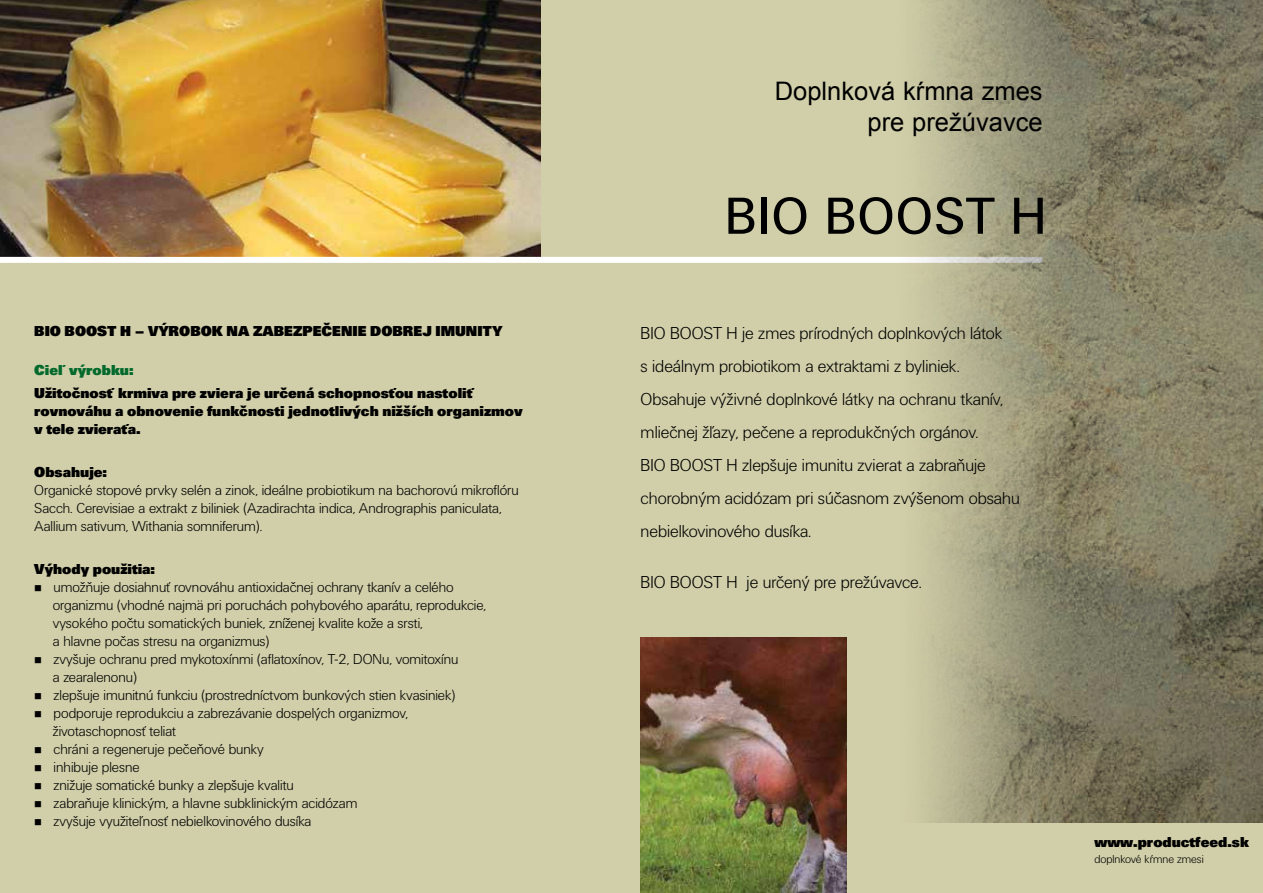
<style>
.page{position:relative;width:1263px;height:893px;background:#d1cfa9}
.page>*{position:absolute;margin:0;border:0;box-sizing:border-box;transform-origin:0 0}
.t1{font:54px "Unitus TEE";color:#000}
.t2{font:25.5px/30.6px "Arial";color:#000;text-align:right}
.t3{font:18px/33px "Unitus DEE Ligh";color:#000}
.t4{font:15px/18px "Unitus DEE Ligh";color:#000}
.t5{font:700 15px/18px "Unitus DEE Ultr";color:#000}
.t6{font:700 15px "Unitus DEE Ultr";color:#00692b}
.t7{font:12px "Unitus DEE Ligh";color:#000}
</style>
<div class="page">
<img style="left:0;top:0;width:540px;height:257px">
<div style="left:0;top:257px;width:1042px;height:6px;background:#fff"></div>
<img style="left:641px;top:638px;width:206px;height:255px">
<img style="left:829px;top:0;width:434px;height:822px">
<p class="t5" style="left:34px;top:322px;width:469px">Bio Boost H – výrobok na zabezpečenie dobrej imunity</p>
<p class="t6" style="left:34px;top:361px;width:101px">Cieľ výrobku:</p>
<p class="t5" style="left:34px;top:383px;width:490px">Užitočnosť krmiva pre zviera je určená schopnosťou nastoliť rovnováhu a obnovenie funkčnosti jednotlivých nižších organizmov v tele zvieraťa.</p>
<p class="t5" style="left:34px;top:463px;width:74px">Obsahuje:</p>
<p class="t4" style="left:34px;top:481px;width:486px">Organické stopové prvky selén a zinok, ideálne probiotikum na bachorovú mikroflóru<br>Sacch. Cerevisiae a extrakt z biliniek (Azadirachta indica, Andrographis paniculata,<br>Aallium sativum, Withania somniferum).</p>
<p class="t5" style="left:34px;top:560px;width:122px">Výhody použitia:</p>
<p class="t4" style="left:53px;top:578px;width:435px;text-indent:-19px">■ umožňuje dosiahnuť rovnováhu antioxidačnej ochrany tkanív a celého organizmu (vhodné najmä pri poruchách pohybového aparátu, reprodukcie, vysokého počtu somatických buniek, zníženej kvalite kože a srsti,<br>a hlavne počas stresu na organizmus)</p>
<p class="t4" style="left:53px;top:650px;width:407px;text-indent:-19px">■ zvyšuje ochranu pred mykotoxínmi (aflatoxínov, T-2, DONu, vomitoxínu a zearalenonu)</p>
<p class="t4" style="left:34px;top:686px;width:422px">■ zlepšuje imunitnú funkciu (prostredníctvom bunkových stien kvasiniek)</p>
<p class="t4" style="left:53px;top:704px;width:357px;text-indent:-19px">■ podporuje reprodukciu a zabrezávanie dospelých organizmov, životaschopnosť teliat</p>
<p class="t4" style="left:34px;top:740px;width:231px">■ chráni a regeneruje pečeňové bunky</p>
<p class="t4" style="left:34px;top:758px;width:107px">■ inhibuje plesne</p>
<p class="t4" style="left:34px;top:776px;width:261px">■ znižuje somatické bunky a zlepšuje kvalitu</p>
<p class="t4" style="left:34px;top:794px;width:325px">■ zabraňuje klinickým, a hlavne subklinickým acidózam</p>
<p class="t4" style="left:34px;top:812px;width:279px">■ zvyšuje využiteľnosť nebielkovinového dusíka</p>
<h2 class="t2" style="left:775px;top:76px;width:269px">Doplnková kŕmna zmes pre prežúvavce</h2>
<h1 class="t1" style="left:724px;top:186px;width:324px">BIO BOOST H</h1>
<p class="t3" style="left:641px;top:317px;width:51px">Bio Boost</p>
<p class="t3" style="left:641px;top:317px;width:364px;text-indent:86px">H je zmes prírodných doplnkových látok s ideálnym probiotikom a extraktami z byliniek.<br>Obsahuje výživné doplnkové látky na ochranu tkanív, mliečnej žľazy, pečene a reprodukčných orgánov.<br>Bio Boost</p>
<p class="t3" style="left:641px;top:449px;width:381px;text-indent:86px">H zlepšuje imunitu zvierat a zabraňuje chorobným acidózam pri súčasnom zvýšenom obsahu nebielkovinového dusíka.</p>
<p class="t3" style="left:641px;top:566px;width:51px">Bio Boost</p>
<p class="t3" style="left:727px;top:566px;width:197px">H je určený pre prežúvavce.</p>
<p class="t5" style="left:1094px;top:833px;width:156px">www.productfeed.sk</p>
<p class="t7" style="left:1094px;top:853px;width:111px">doplnkové kŕmne zmesi</p>
</div>
